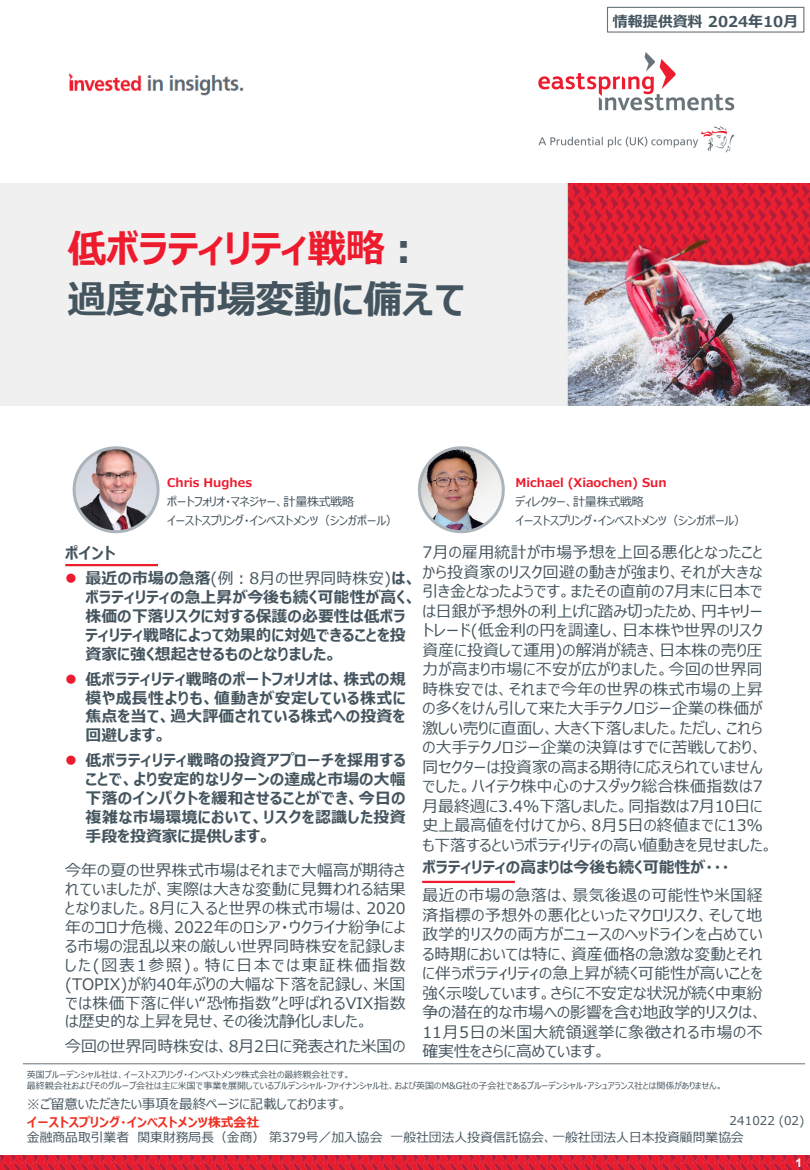
<style>
.page{position:relative;width:810px;height:1170px;background:#fff}
.page>*{position:absolute;margin:0;border:0;box-sizing:border-box;transform-origin:0 0}
.t1{font:700 39px "Meiryo UI";letter-spacing:-.02em;color:#ed1b2d}
.t2{font:700 39px "Meiryo UI";letter-spacing:-.02em;color:#45555f}
.t3{font:15.9px/19.5px "Meiryo UI";letter-spacing:.01em;color:#45555f;text-align:justify}
.t4{font:700 15.9px/18.9px "Meiryo UI";letter-spacing:.005em;color:#45555f;text-align:justify}
.t5{font:700 15px "Meiryo UI";color:#45555f}
.t6{font:13.5px "Meiryo UI";color:#45555f}
.t7{font:12.75px "Meiryo UI";color:#45555f}
.t8{font:700 12.75px "Meiryo UI";color:#ee3124}
.t9{font:12px "Meiryo UI";letter-spacing:-.03em;color:#45555f}
.t10{font:700 12px "Meiryo UI";letter-spacing:.005em;color:#ed1b2d}
.t11{font:12px "Meiryo UI";letter-spacing:.005em;color:#45555f}
.t12{font:700 12px "Arial";color:#fff}
.t13{font:9px/10.8px "Meiryo UI";color:#45555f}
.s1{color:#45555f}
.s2{color:#ed1b2e}
.s3{font-weight:400}
</style>
<div class="page">
<img style="left:0;top:1155px;width:810px;height:15px">
<hr style="left:23px;top:1063px;width:782px;height:1px;background:#68737a">
<img style="left:68px;top:73px;width:176px;height:23px">
<img style="left:538px;top:52px;width:197px;height:101px">
<div style="left:607px;top:7px;width:197px;height:26px;border:1px solid #68737a"></div>
<img style="left:0;top:184px;width:810px;height:222px">
<img style="left:72px;top:446px;width:88px;height:88px">
<img style="left:417px;top:446px;width:88px;height:88px">
<hr style="left:65px;top:564px;width:93px;height:2px;background:#ed1c2e">
<hr style="left:422px;top:881px;width:93px;height:2px;background:#ed1c2e">
<p class="t5" style="left:613px;top:11px;width:187px">情報提供資料 2024年10月</p>
<p class="t1" style="left:68px;top:221px;width:357px">低ボラティリティ戦略<span class="s1">：</span></p>
<p class="t2" style="left:68px;top:273px;width:400px">過度な市場変動に備えて</p>
<p class="t10" style="left:167px;top:475px;width:86px">Chris Hughes</p>
<p class="t9" style="left:167px;top:494px;width:189px">ポートフォリオ・マネジャー、計量株式戦略</p>
<p class="t9" style="left:167px;top:512px;width:232px">イーストスプリング・インベストメンツ（シンガポール）</p>
<p class="t10" style="left:516px;top:475px;width:153px">Michael (Xiaochen) Sun</p>
<p class="t9" style="left:516px;top:494px;width:130px">ディレクター、計量株式戦略</p>
<p class="t9" style="left:516px;top:512px;width:232px">イーストスプリング・インベストメンツ（シンガポール）</p>
<p class="t4" style="left:65px;top:545px;width:52px">ポイント</p>
<p class="t4" style="left:86px;top:570px;width:332px;text-align:left;text-indent:-20px"><span class="s2">●</span> 最近の市場の急落<span class="s3">(例：8月の世界同時株安)</span>は、ボラティリティの急上昇が今後も続く可能性が高く、株価の下落リスクに対する保護の必要性は低ボラティリティ戦略によって効果的に対処できることを投資家に強く想起させるものとなりました。</p>
<p class="t4" style="left:86px;top:670px;width:322px;text-indent:-20px"><span class="s2">●</span> 低ボラティリティ戦略のポートフォリオは、株式の規模や成長性よりも、値動きが安定している株式に焦点を当て、過大評価されている株式への投資を回避します。</p>
<p class="t4" style="left:86px;top:752px;width:322px;text-indent:-20px"><span class="s2">●</span> 低ボラティリティ戦略の投資アプローチを採用することで、より安定的なリターンの達成と市場の大幅下落のインパクトを緩和させることができ、今日の複雑な市場環境において、リスクを認識した投資手段を投資家に提供します。</p>
<p class="t3" style="left:65px;top:862px;width:342px;line-height:18.9px">今年の夏の世界株式市場はそれまで大幅高が期待されていましたが、実際は大きな変動に見舞われる結果となりました。8月に入ると世界の株式市場は、2020年のコロナ危機、2022年のロシア・ウクライナ紛争による市場の混乱以来の厳しい世界同時株安を記録しました(図表1参照)。特に日本では東証株価指数(TOPIX)が約40年ぶりの大幅な下落を記録し、米国では株価下落に伴い“恐怖指数”と呼ばれるVIX指数は歴史的な上昇を見せ、その後沈静化しました。</p>
<p class="t3" style="left:65px;top:1038px;width:341px">今回の世界同時株安は、8月2日に発表された米国の</p>
<p class="t3" style="left:422px;top:543px;width:352px;text-align:left">7月の雇用統計が市場予想を上回る悪化となったことから投資家のリスク回避の動きが強まり、それが大きな引き金となったようです。またその直前の7月末に日本では日銀が予想外の利上げに踏み切ったため、円キャリートレード(低金利の円を調達し、日本株や世界のリスク資産に投資して運用)の解消が続き、日本株の売り圧力が高まり市場に不安が広がりました。今回の世界同時株安では、それまで今年の世界の株式市場の上昇の多くをけん引して来た大手テクノロジー企業の株価が激しい売りに直面し、大きく下落しました。ただし、これらの大手テクノロジー企業の決算はすでに苦戦しており、同セクターは投資家の高まる期待に応えられていませんでした。ハイテク株中心のナスダック総合株価指数は7月最終週に3.4%下落しました。同指数は7月10日に史上最高値を付けてから、8月5日の終値までに13％も下落するというボラティリティの高い値動きを見せました。</p>
<p class="t4" style="left:422px;top:858px;width:309px">ボラティリティの高まりは今後も続く可能性が・・・</p>
<p class="t3" style="left:422px;top:887px;width:342px">最近の市場の急落は、景気後退の可能性や米国経済指標の予想外の悪化といったマクロリスク、そして地政学的リスクの両方がニュースのヘッドラインを占めている時期においては特に、資産価格の急激な変動とそれに伴うボラティリティの急上昇が続く可能性が高いことを強く示唆しています。さらに不安定な状況が続く中東紛争の潜在的な市場への影響を含む地政学的リスクは、11月5日の米国大統領選挙に象徴される市場の不確実性をさらに高めています。</p>
<p class="t13" style="left:27px;top:1070px;width:697px">英国プルーデンシャル社は、イーストスプリング・インベストメンツ株式会社の最終親会社です。<br>最終親会社およびそのグループ会社は主に米国で事業を展開しているプルデンシャル・ファイナンシャル社、および英国のM&amp;G社の子会社であるプルーデンシャル・アシュアランス社とは関係がありません。</p>
<p class="t6" style="left:27px;top:1095px;width:322px">※ご留意いただきたい事項を最終ページに記載しております。</p>
<p class="t11" style="left:730px;top:1112px;width:76px">241022 (02)</p>
<p class="t8" style="left:27px;top:1114px;width:234px">イーストスプリング・インベストメンツ株式会社</p>
<p class="t7" style="left:27px;top:1129px;width:718px">金融商品取引業者 関東財務局長（金商）第379号／加入協会 一般社団法人投資信託協会、一般社団法人日本投資顧問業協会</p>
<p class="t12" style="left:796px;top:1155px;width:8px">1</p>
</div>
